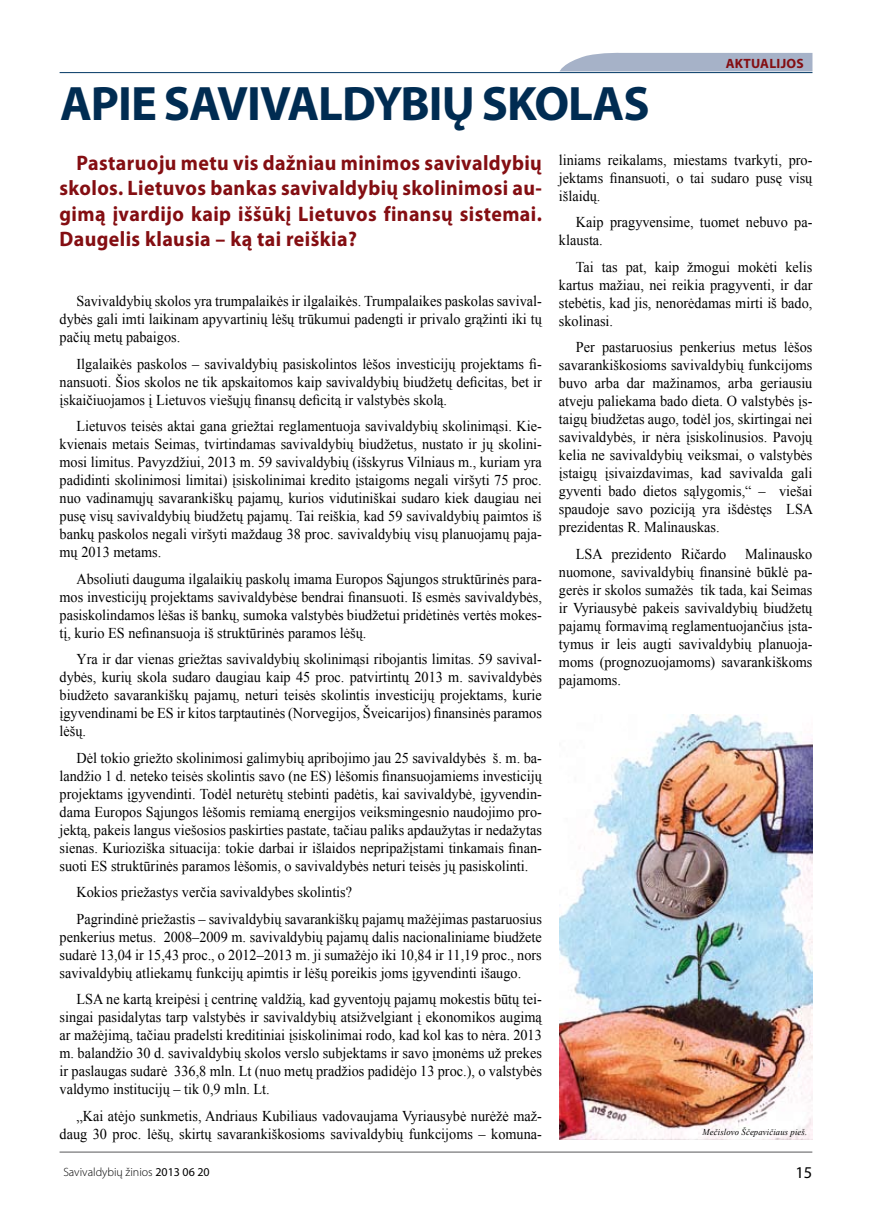
<style>
.page{position:relative;width:872px;height:1212px;background:#fff}
.page>*{position:absolute;margin:0;border:0;box-sizing:border-box;transform-origin:0 0}
.t1{font:700 48.6px "Myriad Pro";letter-spacing:-.02em;color:#002c52}
.t2{font:700 21px/25.2px "Myriad Pro";letter-spacing:.02em;color:#840e12;text-align:justify;scale:.95 1}
.t3{font:16.5px "Myriad Pro";color:#000}
.t4{font:15px/18px "Times New Roman";color:#000;text-align:justify;scale:.95 1}
.t5{font:700 13.5px "Myriad Pro";color:#840e12}
.t6{font:300 12px "Myriad Pro";color:#000}
.t7{font:italic 9px "Times New Roman";letter-spacing:.02em;color:#000;scale:.95 1}
.s1{font-weight:400}
</style>
<div class="page">
<svg style="left:560px;top:52px;width:252px;height:19px;background:#aeb9cd"></svg>
<hr style="left:60px;top:72px;width:752px;height:1px;background:#003764">
<hr style="left:60px;top:1152px;width:752px;height:1px;background:#58585a">
<img style="left:560px;top:714px;width:252px;height:426px">
<p class="t5" style="left:726px;top:55px;width:9px">aktualijos</p>
<h1 class="t1" style="left:60px;top:72px;width:591px">APIE SAVIVALDYBIŲ SKOLAS</h1>
<h2 class="t2" style="left:60px;top:150px;width:509px;text-indent:17px">Pastaruoju metu vis dažniau minimos savivaldybių skolos. Lietuvos bankas savivaldybių skolinimosi au&shy;gimą įvardijo kaip iššūkį Lietuvos finansų sistemai.<br>Daugelis klausia – ką tai reiškia?</h2>
<p class="t4" style="left:559px;top:150px;width:268px">liniams reikalams, miestams tvarkyti, pro&shy;jektams finansuoti, o tai sudaro pusę visų išlaidų.</p>
<p class="t4" style="left:559px;top:213px;width:268px;text-indent:17px">Kaip pragyvensime, tuomet nebuvo pa&shy;klausta.</p>
<p class="t4" style="left:559px;top:257px;width:268px;text-indent:17px">Tai tas pat, kaip žmogui mokėti kelis kartus mažiau, nei reikia pragyventi, ir dar stebėtis, kad jis, nenorėdamas mirti iš bado, skolinasi.</p>
<p class="t4" style="left:559px;top:338px;width:269px;text-indent:17px">Per pastaruosius penkerius metus lėšos savarankiškosioms savivaldybių funkcijoms buvo arba dar mažinamos, arba geriausiu atveju paliekama bado dieta. O valstybės įs&shy;taigų biudžetas augo, todėl jos, skirtingai nei savivaldybės, ir nėra įsiskolinusios. Pavojų kelia ne savivaldybių veiksmai, o valstybės įstaigų įsivaizdavimas, kad savivalda gali gyventi bado dietos sąlygomis,“ – viešai spaudoje savo poziciją yra išdėstęs LSA prezidentas R. Malinauskas.</p>
<p class="t4" style="left:576px;top:544px;width:160px">LSA prezidento Ričardo</p>
<p class="t4" style="left:60px;top:292px;width:509px;text-indent:17px">Savivaldybių skolos yra trumpalaikės ir ilgalaikės. Trumpalaikes paskolas savival&shy;dybės gali imti laikinam apyvartinių lėšų trūkumui padengti ir privalo grąžinti iki tų pačių metų pabaigos.</p>
<p class="t4" style="left:60px;top:354px;width:509px;text-indent:17px">Ilgalaikės paskolos – savivaldybių pasiskolintos lėšos investicijų projektams fi&shy;nansuoti. Šios skolos ne tik apskaitomos kaip savivaldybių biudžetų deficitas, bet ir įskaičiuojamos į Lietuvos viešųjų finansų deficitą ir valstybės skolą.</p>
<p class="t4" style="left:60px;top:417px;width:509px;text-indent:17px">Lietuvos teisės aktai gana griežtai reglamentuoja savivaldybių skolinimąsi. Kie&shy;kvienais metais Seimas, tvirtindamas savivaldybių biudžetus, nustato ir jų skolini&shy;mosi limitus. Pavyzdžiui, 2013 m. 59 savivaldybių (išskyrus Vilniaus m., kuriam yra padidinti skolinimosi limitai) įsiskolinimai kredito įstaigoms negali viršyti 75 proc. nuo vadinamųjų savarankiškų pajamų, kurios vidutiniškai sudaro kiek daugiau nei pusę visų savivaldybių biudžetų pajamų. Tai reiškia, kad 59 savivaldybių paimtos iš bankų paskolos negali viršyti maždaug 38 proc. savivaldybių visų planuojamų paja&shy;mų 2013 metams.</p>
<p class="t4" style="left:60px;top:569px;width:509px;text-indent:17px">Absoliuti dauguma ilgalaikių paskolų imama Europos Sąjungos struktūrinės para&shy;mos investicijų projektams savivaldybėse bendrai finansuoti. Iš esmės savivaldybės, pasiskolindamos lėšas iš bankų, sumoka valstybės biudžetui pridėtinės vertės mokes&shy;tį, kurio ES nefinansuoja iš struktūrinės paramos lėšų.</p>
<p class="t4" style="left:60px;top:650px;width:509px;text-indent:17px">Yra ir dar vienas griežtas savivaldybių skolinimąsi ribojantis limitas. 59 savival&shy;dybės, kurių skola sudaro daugiau kaip 45 proc. patvirtintų 2013 m. savivaldybės biudžeto savarankiškų pajamų, neturi teisės skolintis investicijų projektams, kurie įgyvendinami be ES ir kitos tarptautinės (Norvegijos, Šveicarijos) finansinės paramos lėšų.</p>
<p class="t4" style="left:60px;top:748px;width:509px;text-indent:17px">Dėl tokio griežto skolinimosi galimybių apribojimo jau 25 savivaldybės š. m. ba&shy;landžio 1 d. neteko teisės skolintis savo (ne ES) lėšomis finansuojamiems investicijų projektams įgyvendinti. Todėl neturėtų stebinti padėtis, kai savivaldybė, įgyvendin&shy;dama Europos Sąjungos lėšomis remiamą energijos veiksmingesnio naudojimo pro&shy;jektą, pakeis langus viešosios paskirties pastate, tačiau paliks apdaužytas ir nedažytas sienas. Kurioziška situacija: tokie darbai ir išlaidos nepripažįstami tinkamais finan&shy;suoti ES struktūrinės paramos lėšomis, o savivaldybės neturi teisės jų pasiskolinti.</p>
<p class="t4" style="left:77px;top:879px;width:491px;line-height:26.5px">Kokios priežastys verčia savivaldybes skolintis?<br>Pagrindinė priežastis – savivaldybių savarankiškų pajamų mažėjimas pastaruosius</p>
<p class="t4" style="left:60px;top:927px;width:509px">penkerius metus. 2008–2009 m. savivaldybių pajamų dalis nacionaliniame biudžete sudarė 13,04 ir 15,43 proc., o 2012–2013 m. ji sumažėjo iki 10,84 ir 11,19 proc., nors savivaldybių atliekamų funkcijų apimtis ir lėšų poreikis joms įgyvendinti išaugo.</p>
<p class="t4" style="left:60px;top:990px;width:509px;text-indent:17px">LSA ne kartą kreipėsi į centrinę valdžią, kad gyventojų pajamų mokestis būtų tei&shy;singai pasidalytas tarp valstybės ir savivaldybių atsižvelgiant į ekonomikos augimą ar mažėjimą, tačiau pradelsti kreditiniai įsiskolinimai rodo, kad kol kas to nėra. 2013 m. balandžio 30 d. savivaldybių skolos verslo subjektams ir savo įmonėms už prekes ir paslaugas sudarė 336,8 mln. Lt (nuo metų pradžios padidėjo 13 proc.), o valstybės valdymo institucijų – tik 0,9 mln. Lt.</p>
<p class="t4" style="left:60px;top:1106px;width:509px;text-align:right">„Kai atėjo sunkmetis, Andriaus Kubiliaus vadovaujama Vyriausybė nurėžė maž&shy;daug 30 proc. lėšų, skirtų savarankiškosioms savivaldybių funkcijoms – komuna-</p>
<p class="t4" style="left:559px;top:544px;width:268px;text-indent:186px">Malinausko nuomone, savivaldybių finansinė būklė pa&shy;gerės ir skolos sumažės tik tada, kai Seimas ir Vyriausybė pakeis savivaldybių biudžetų pajamų formavimą reglamentuojančius įsta&shy;tymus ir leis augti savivaldybių planuoja&shy;moms (prognozuojamoms) savarankiškoms pajamoms.</p>
<p class="t7" style="left:702px;top:1125px;width:112px">Mečislovo Ščepavičiaus pieš.</p>
<p class="t6" style="left:63px;top:1165px;width:148px">Savivaldybių žinios <span class="s1">2013 06 20</span></p>
<p class="t3" style="left:795px;top:1162px;width:18px">15</p>
</div>
